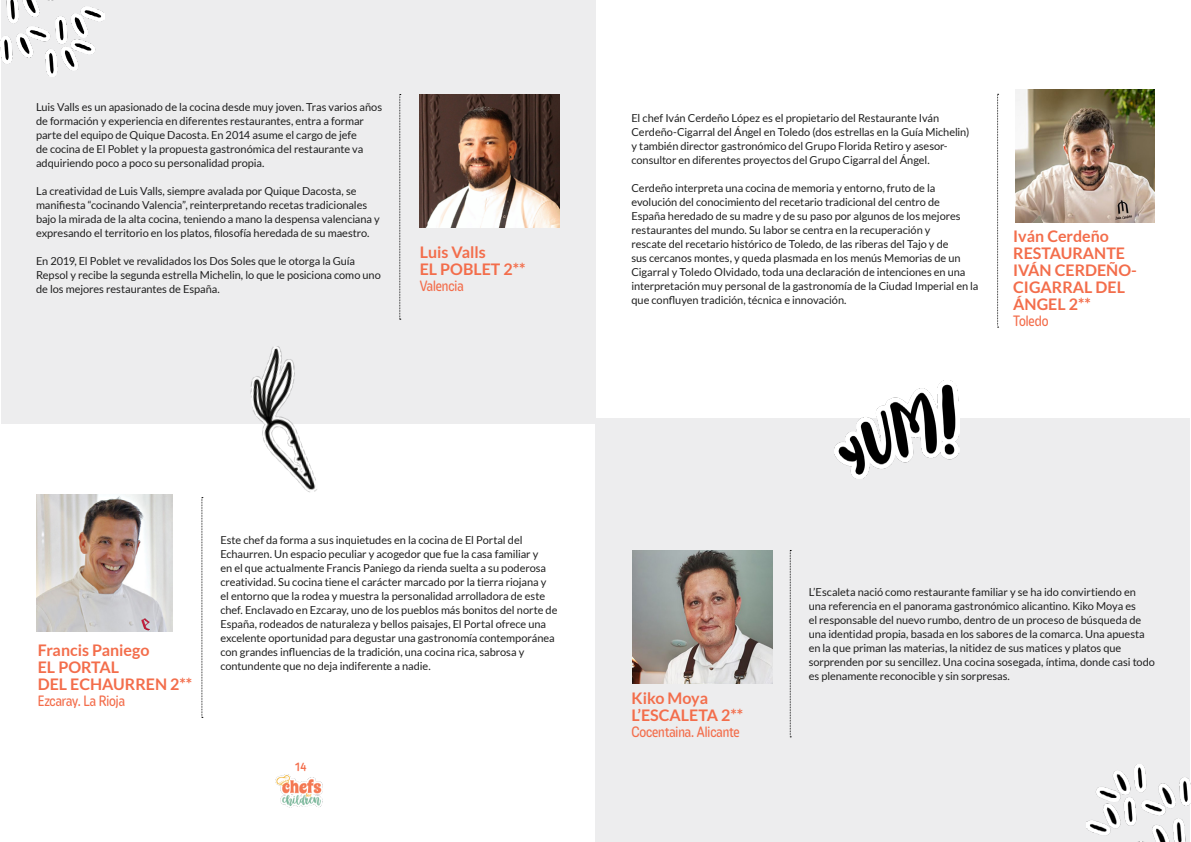
<style>
.page{position:relative;width:1191px;height:842px;background:#fff}
.page>*{position:absolute;margin:0;border:0;box-sizing:border-box;transform-origin:0 0}
.TitulosChefs{font:700 16px/17px "Lato";color:#f36d4b}
.subtitulo{font:15px "Caraque Regular Solid";color:#f36d4b}
.t1{font:12px "Caraque Regular Melted";color:#f36d4b}
.TEXTODossier{font:11px/14px "Lato";letter-spacing:-.005em;color:#202020}
</style>
<div class="page">
<img style="left:275px;top:774px;width:48px;height:34px">
<div style="left:1px;top:0;width:594px;height:423px;background:#ededee"></div>
<div style="left:595px;top:419px;width:594px;height:423px;background:#ededee"></div>
<img style="left:420px;top:95px;width:139px;height:133px">
<svg style="left:399px;top:94px;width:2px;height:226px"></svg>
<img style="left:36px;top:495px;width:137px;height:136px">
<svg style="left:202px;top:497px;width:1px;height:221px"></svg>
<img style="left:1015px;top:90px;width:139px;height:133px">
<svg style="left:997px;top:94px;width:1px;height:234px"></svg>
<img style="left:633px;top:550px;width:139px;height:133px">
<svg style="left:790px;top:550px;width:1px;height:187px"></svg>
<img style="left:1086px;top:764px;width:105px;height:78px">
<img style="left:0;top:0;width:105px;height:77px">
<img style="left:834px;top:381px;width:126px;height:98px">
<img style="left:244px;top:346px;width:74px;height:147px">
<p class="TEXTODossier" style="left:36px;top:100px;width:348px">Luis Valls es un apasionado de la cocina desde muy joven. Tras varios años de formación y experiencia en diferentes restaurantes, entra a formar parte del equipo de Quique Dacosta. En 2014 asume el cargo de jefe<br>de cocina de El Poblet y la propuesta gastronómica del restaurante va adquiriendo poco a poco su personalidad propia.</p>
<p class="TEXTODossier" style="left:36px;top:184px;width:345px">La creatividad de Luis Valls, siempre avalada por Quique Dacosta, se manifiesta “cocinando Valencia”, reinterpretando recetas tradicionales bajo la mirada de la alta cocina, teniendo a mano la despensa valenciana y expresando el territorio en los platos, filosofía heredada de su maestro.</p>
<p class="TEXTODossier" style="left:36px;top:254px;width:346px">En 2019, El Poblet ve revalidados los Dos Soles que le otorga la Guía<br>Repsol y recibe la segunda estrella Michelin, lo que le posiciona como uno de los mejores restaurantes de España.</p>
<p class="TitulosChefs" style="left:420px;top:244px;width:68px">Luis Valls</p>
<p class="TitulosChefs" style="left:420px;top:261px;width:107px">EL POBLET 2**</p>
<p class="subtitulo" style="left:420px;top:277px;width:45px">Valencia</p>
<p class="TEXTODossier" style="left:631px;top:111px;width:339px">El chef Iván Cerdeño López es el propietario del Restaurante Iván Cerdeño-Cigarral del Ángel en Toledo (dos estrellas en la Guía Michelin) y también director gastronómico del Grupo Florida Retiro y asesor&shy;consultor en diferentes proyectos del Grupo Cigarral del Ángel.</p>
<p class="TEXTODossier" style="left:631px;top:181px;width:348px">Cerdeño interpreta una cocina de memoria y entorno, fruto de la evolución del conocimiento del recetario tradicional del centro de<br>España heredado de su madre y de su paso por algunos de los mejores restaurantes del mundo. Su labor se centra en la recuperación y<br>rescate del recetario histórico de Toledo, de las riberas del Tajo y de<br>sus cercanos montes, y queda plasmada en los menús Memorias de un Cigarral y Toledo Olvidado, toda una declaración de intenciones en una interpretación muy personal de la gastronomía de la Ciudad Imperial en la que confluyen tradición, técnica e innovación.</p>
<p class="TitulosChefs" style="left:1013px;top:227px;width:97px">Iván Cerdeño</p>
<p class="TitulosChefs" style="left:1013px;top:244px;width:125px">RESTAURANTE<br>IVÁN CERDEÑO-<br>CIGARRAL DEL<br>ÁNGEL 2**</p>
<p class="subtitulo" style="left:1013px;top:312px;width:37px">Toledo</p>
<p class="TitulosChefs" style="left:38px;top:641px;width:113px">Francis Paniego</p>
<p class="TitulosChefs" style="left:38px;top:658px;width:83px">EL PORTAL</p>
<p class="TitulosChefs" style="left:38px;top:675px;width:156px">DEL ECHAURREN 2**</p>
<p class="subtitulo" style="left:38px;top:692px;width:89px">Ezcaray. La Rioja</p>
<p class="TEXTODossier" style="left:220px;top:533px;width:338px">Este chef da forma a sus inquietudes en la cocina de El Portal del Echaurren. Un espacio peculiar y acogedor que fue la casa familiar y<br>en el que actualmente Francis Paniego da rienda suelta a su poderosa creatividad. Su cocina tiene el carácter marcado por la tierra riojana y el entorno que la rodea y muestra la personalidad arrolladora de este chef. Enclavado en Ezcaray, uno de los pueblos más bonitos del norte de España, rodeados de naturaleza y bellos paisajes, El Portal ofrece una excelente oportunidad para degustar una gastronomía contemporánea con grandes influencias de la tradición, una cocina rica, sabrosa y contundente que no deja indiferente a nadie.</p>
<p class="t1" style="left:295px;top:760px;width:14px">14</p>
<p class="TitulosChefs" style="left:631px;top:690px;width:78px">Kiko Moya</p>
<p class="TitulosChefs" style="left:631px;top:707px;width:113px">L’ESCALETA 2**</p>
<p class="subtitulo" style="left:631px;top:723px;width:110px">Cocentaina. Alicante</p>
<p class="TEXTODossier" style="left:808px;top:585px;width:348px">L’Escaleta nació como restaurante familiar y se ha ido convirtiendo en una referencia en el panorama gastronómico alicantino. Kiko Moya es<br>el responsable del nuevo rumbo, dentro de un proceso de búsqueda de una identidad propia, basada en los sabores de la comarca. Una apuesta en la que priman las materias, la nitidez de sus matices y platos que sorprenden por su sencillez. Una cocina sosegada, íntima, donde casi todo es plenamente reconocible y sin sorpresas.</p>
</div>
